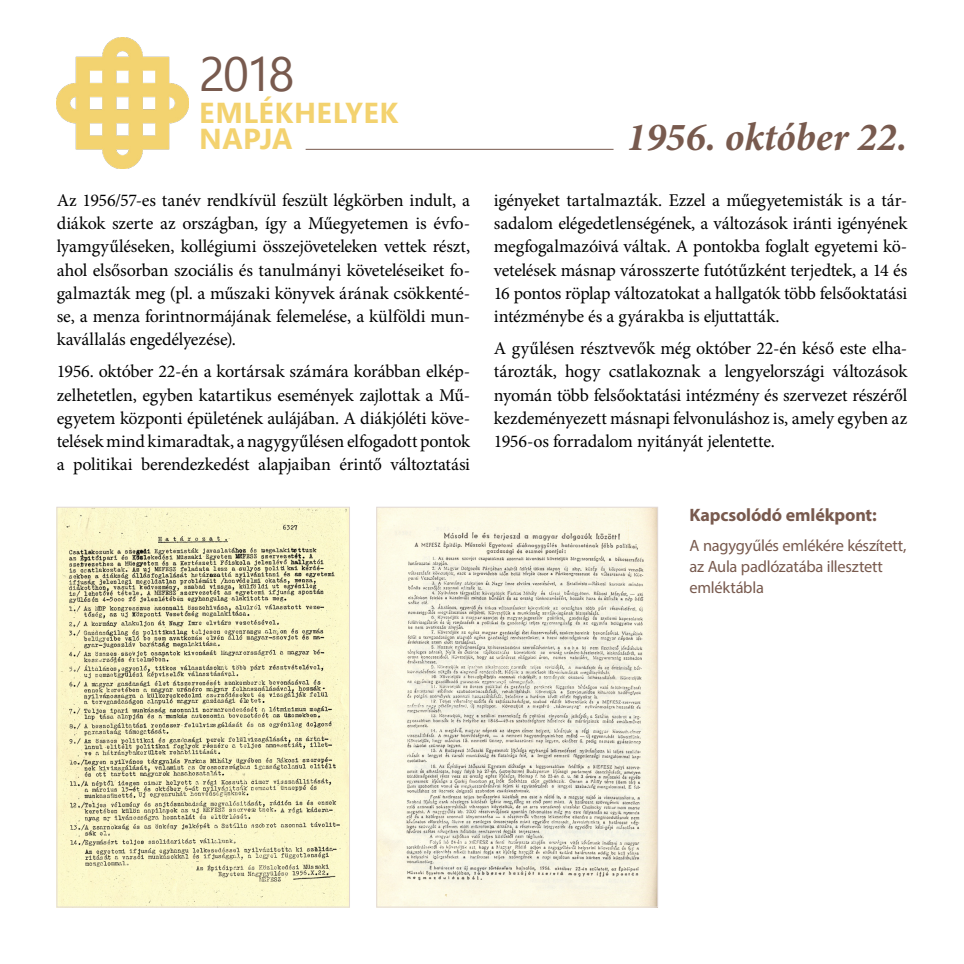
<style>
.page{position:relative;width:964px;height:964px;background:#fff}
.page>*{position:absolute;margin:0;border:0;box-sizing:border-box;transform-origin:0 0}
.t1{font:48px "Ebrima";color:#785a4e}
.t2{font:italic 700 40px "Minion Pro";color:#785a4e}
.t3{font:700 28.8px/26px "Ebrima";letter-spacing:.015em;color:#f3d26f}
.t4{font:18px/23.2px "Minion Pro";letter-spacing:-.01em;color:#000;text-align:justify}
.t5{font:700 18px "Myriad Pro";letter-spacing:-.01em;color:#785a4e}
.t6{font:16.4px/21.2px "Myriad Pro";letter-spacing:-.015em;color:#785a4e}
</style>
<div class="page">
<img style="left:57px;top:37px;width:131px;height:132px">
<img style="left:59px;top:509px;width:289px;height:396px">
<div style="left:57px;top:507px;width:293px;height:400px;border:1px solid #e2d9d5"></div>
<img style="left:378px;top:509px;width:278px;height:396px">
<div style="left:376px;top:507px;width:282px;height:400px;border:1px solid #e2d9d5"></div>
<hr style="left:306px;top:149px;width:307px;height:1px;background:#785a4e">
<h1 class="t1" style="left:199px;top:40px;width:97px">2018</h1>
<h3 class="t3" style="left:199px;top:102px;width:200px">EMLÉKHELYEK<br>NAPJA</h3>
<p class="t4" style="left:57px;top:189px;width:415px">Az 1956/57-es tanév rendkívül feszült légkörben indult, a diákok szerte az országban, így a Műegyetemen is évfo&shy;lyamgyűléseken, kollégiumi összejöveteleken vettek részt, ahol elsősorban szociális és tanulmányi követeléseiket fo&shy;galmazták meg (pl. a műszaki könyvek árának csökkenté&shy;se, a menza forintnormájának felemelése, a külföldi mun&shy;kavállalás engedélyezése).</p>
<p class="t4" style="left:57px;top:360px;width:415px">1956. október 22-én a kortársak számára korábban elkép&shy;zelhetetlen, egyben katartikus események zajlottak a Mű&shy;egyetem központi épületének aulájában. A diákjóléti köve&shy;telések mind kimaradtak, a nagygyűlésen elfogadott pontok a politikai berendezkedést alapjaiban érintő változtatási</p>
<h2 class="t2" style="left:626px;top:108px;width:282px">1956. október 22.</h2>
<p class="t4" style="left:494px;top:189px;width:415px">igényeket tartalmazták. Ezzel a műegyetemisták is a tár&shy;sadalom elégedetlenségének, a változások iránti igényének megfogalmazóivá váltak. A pontokba foglalt egyetemi kö&shy;vetelések másnap városszerte futótűzként terjedtek, a 14 és 16 pontos röplap változatokat a hallgatók több felsőoktatási intézménybe és a gyárakba is eljuttatták.</p>
<p class="t4" style="left:494px;top:337px;width:415px">A gyűlésen résztvevők még október 22-én késő este elha&shy;tározták, hogy csatlakoznak a lengyelországi változások nyomán több felsőoktatási intézmény és szervezet részéről kezdeményezett másnapi felvonuláshoz is, amely egyben az 1956-os forradalom nyitányát jelentette.</p>
<p class="t5" style="left:689px;top:503px;width:189px">Kapcsolódó emlékpont:</p>
<p class="t6" style="left:689px;top:534px;width:218px">A nagygyűlés emlékére készített, az Aula padlózatába illesztett emléktábla</p>
</div>
